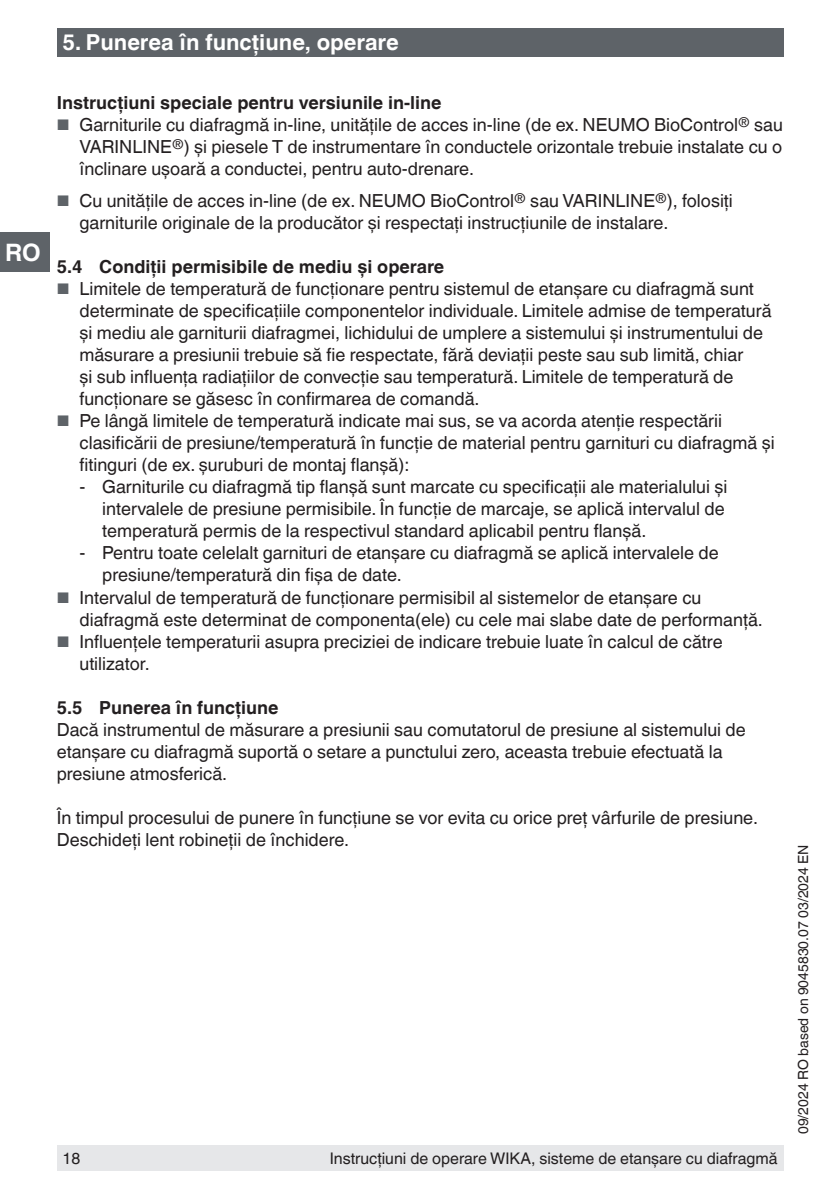
<style>
.page{position:relative;width:840px;height:1191px;background:#fff}
.page>*{position:absolute;margin:0;border:0;box-sizing:border-box;transform-origin:0 0}
.t1{font:700 24px "Helvetica World";color:#fff}
.t2{font:700 22px "Helvetica World";color:#fff}
.t3{font:18px/22px "Helvetica World";color:#231f20}
.t4{font:700 18px "Helvetica World";color:#231f20}
.t5{font:16px "Helvetica World";color:#231f20}
.t6{font:14px "Helvetica World";color:#231f20}
.s1{font-size:15.4px;color:#5e6368}
</style>
<div class="page">
<div style="left:57px;top:1145px;width:726px;height:26px;background:#e6e7e9"></div>
<div style="left:57px;top:28px;width:726px;height:29px;background:#5e6368"></div>
<div style="left:0;top:232px;width:49px;height:40px;background:#5e6368"></div>
<h1 class="t1" style="left:5px;top:239px;width:37px">RO</h1>
<p class="t2" style="left:62px;top:30px;width:337px">5. Punerea în funcţiune, operare</p>
<p class="t4" style="left:57px;top:93px;width:386px">Instrucţiuni speciale pentru versiunile in-line</p>
<p class="t3" style="left:79px;top:114px;width:704px;text-align:justify;text-indent:-23px"><span class="s1">■</span> Garniturile cu diafragmă in-line, unităţile de acces in-line (de ex. NEUMO BioControl<sup>®</sup> sau VARINLINE<sup>®</sup>) şi piesele T de instrumentare în conductele orizontale trebuie instalate cu o înclinare uşoară a conductei, pentru auto-drenare.</p>
<p class="t3" style="left:79px;top:190px;width:654px;text-indent:-23px"><span class="s1">■</span> Cu unităţile de acces in-line (de ex. NEUMO BioControl<sup>®</sup> sau VARINLINE<sup>®</sup>), folosiţi garniturile originale de la producător şi respectaţi instrucţiunile de instalare.</p>
<p class="t4" style="left:57px;top:257px;width:389px">5.4 Condiţii permisibile de mediu şi operare</p>
<p class="t3" style="left:79px;top:278px;width:693px;text-indent:-23px"><span class="s1">■</span> Limitele de temperatură de funcţionare pentru sistemul de etanşare cu diafragmă sunt determinate de specificaţiile componentelor individuale. Limitele admise de temperatură şi mediu ale garniturii diafragmei, lichidului de umplere a sistemului şi instrumentului de măsurare a presiunii trebuie să fie respectate, fără deviaţii peste sau sub limită, chiar<br>şi sub influenţa radiaţiilor de convecţie sau temperatură. Limitele de temperatură de funcţionare se găsesc în confirmarea de comandă.</p>
<p class="t3" style="left:79px;top:410px;width:696px;text-indent:-23px"><span class="s1">■</span> Pe lângă limitele de temperatură indicate mai sus, se va acorda atenţie respectării clasificării de presiune/temperatură în funcţie de material pentru garnituri cu diafragmă şi fitinguri (de ex. şuruburi de montaj flanşă):</p>
<p class="t3" style="left:102px;top:476px;width:626px;text-indent:-23px">- Garniturile cu diafragmă tip flanşă sunt marcate cu specificaţii ale materialului şi intervalele de presiune permisibile. În funcţie de marcaje, se aplică intervalul de temperatură permis de la respectivul standard aplicabil pentru flanşă.</p>
<p class="t3" style="left:102px;top:542px;width:618px;text-indent:-23px">- Pentru toate celelalt garnituri de etanşare cu diafragmă se aplică intervalele de presiune/temperatură din fişa de date.</p>
<p class="t3" style="left:79px;top:586px;width:684px;text-indent:-23px"><span class="s1">■</span> Intervalul de temperatură de funcţionare permisibil al sistemelor de etanşare cu diafragmă este determinat de componenta(ele) cu cele mai slabe date de performanţă.</p>
<p class="t3" style="left:79px;top:630px;width:644px;text-indent:-23px"><span class="s1">■</span> Influenţele temperaturii asupra preciziei de indicare trebuie luate în calcul de către utilizator.</p>
<p class="t4" style="left:57px;top:697px;width:223px">5.5 Punerea în funcțiune</p>
<p class="t3" style="left:57px;top:718px;width:690px">Dacă instrumentul de măsurare a presiunii sau comutatorul de presiune al sistemului de etanşare cu diafragmă suportă o setare a punctului zero, aceasta trebuie efectuată la presiune atmosferică.</p>
<p class="t3" style="left:57px;top:806px;width:702px">În timpul procesului de punere în funcțiune se vor evita cu orice preț vârfurile de presiune.<br>Deschideți lent robineţii de închidere.</p>
<p class="t5" style="left:62px;top:1149px;width:19px">18</p>
<p class="t5" style="left:329px;top:1149px;width:449px">Instrucţiuni de operare WIKA, sisteme de etanşare cu diafragmă</p>
<p class="t6" style="left:794px;top:1134px;width:291px;rotate:-90deg">09/2024 RO based on 9045830.07 03/2024 EN</p>
</div>
